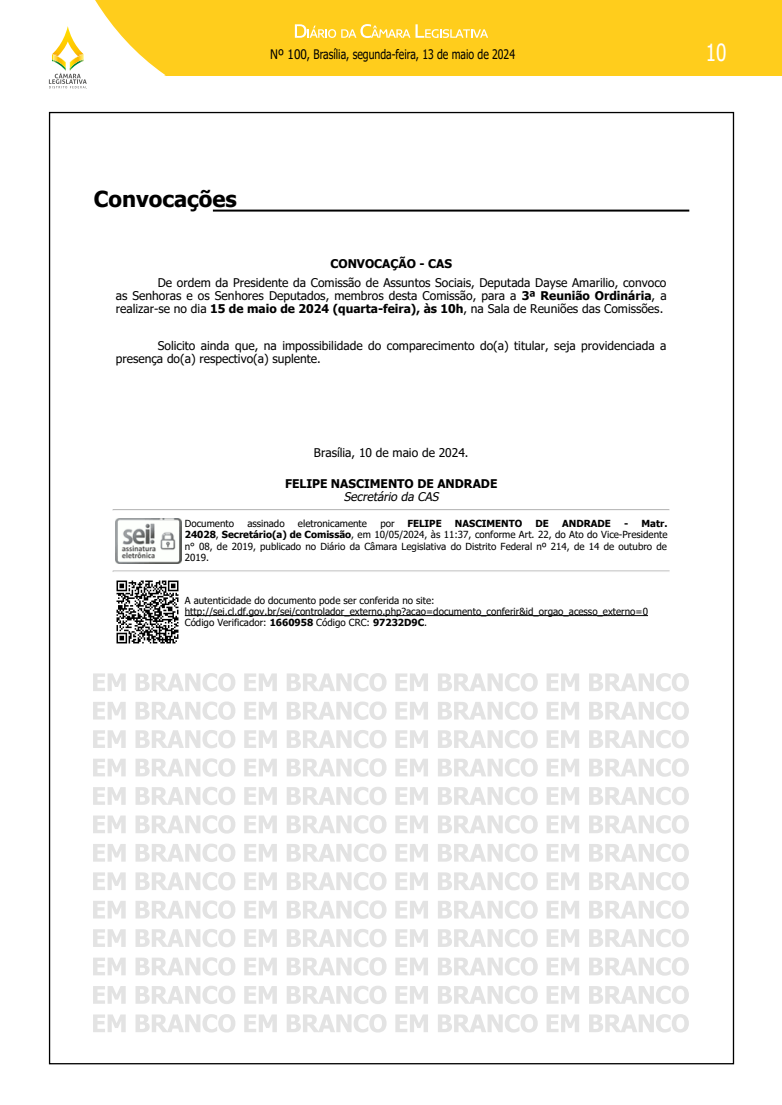
<style>
.page{position:relative;width:782px;height:1105px;background:#fff}
.page>*{position:absolute;margin:0;border:0;box-sizing:border-box;transform-origin:0 0}
.t1{font:23.6px "Tahoma";color:#fff;scale:.8 1}
.t2{font:700 22px "Tahoma";color:#000}
.t3{font:13.1px "Tahoma";color:#000;scale:.9 1}
.t4{font:12px/12.7px "Tahoma";color:#000;text-align:justify}
.t5{font:700 12px "Tahoma";color:#000}
.t6{font:italic 12px "Tahoma";color:#000}
.t7{font:9.8px/11.3px "Tahoma";color:#000;text-align:justify}
.t8{font:700 9.8px "Tahoma";color:#000}
.s1{font-weight:700}
</style>
<div class="page">
<div style="left:0;top:0;width:781px;height:75px;background:#ffcd1c"></div>
<svg style="left:0;top:0;width:165px;height:89px"></svg>
<svg style="left:295px;top:24px;width:193px;height:14px"></svg>
<svg style="left:113px;top:509px;width:555px;height:2px"></svg>
<svg style="left:113px;top:571px;width:555px;height:1px"></svg>
<img style="left:115px;top:518px;width:67px;height:45px">
<img style="left:116px;top:580px;width:63px;height:64px">
<hr style="left:185px;top:615px;width:462px;height:1px;background:#000">
<hr style="left:213px;top:210px;width:476px;height:2px;background:#000">
<svg style="left:93px;top:673px;width:33px;height:18px"></svg>
<svg style="left:135px;top:673px;width:100px;height:18px"></svg>
<svg style="left:244px;top:673px;width:33px;height:18px"></svg>
<svg style="left:287px;top:673px;width:99px;height:18px"></svg>
<svg style="left:395px;top:673px;width:33px;height:18px"></svg>
<svg style="left:438px;top:673px;width:99px;height:18px"></svg>
<svg style="left:546px;top:673px;width:33px;height:18px"></svg>
<svg style="left:589px;top:673px;width:99px;height:18px"></svg>
<svg style="left:93px;top:702px;width:33px;height:18px"></svg>
<svg style="left:135px;top:701px;width:100px;height:19px"></svg>
<svg style="left:244px;top:702px;width:33px;height:18px"></svg>
<svg style="left:287px;top:701px;width:99px;height:19px"></svg>
<svg style="left:395px;top:702px;width:33px;height:18px"></svg>
<svg style="left:438px;top:701px;width:99px;height:19px"></svg>
<svg style="left:546px;top:702px;width:33px;height:18px"></svg>
<svg style="left:589px;top:701px;width:99px;height:19px"></svg>
<svg style="left:93px;top:730px;width:33px;height:18px"></svg>
<svg style="left:135px;top:730px;width:100px;height:18px"></svg>
<svg style="left:244px;top:730px;width:33px;height:18px"></svg>
<svg style="left:287px;top:730px;width:99px;height:18px"></svg>
<svg style="left:395px;top:730px;width:33px;height:18px"></svg>
<svg style="left:438px;top:730px;width:99px;height:18px"></svg>
<svg style="left:546px;top:730px;width:33px;height:18px"></svg>
<svg style="left:589px;top:730px;width:99px;height:18px"></svg>
<svg style="left:93px;top:759px;width:33px;height:17px"></svg>
<svg style="left:135px;top:758px;width:100px;height:19px"></svg>
<svg style="left:244px;top:759px;width:33px;height:17px"></svg>
<svg style="left:287px;top:758px;width:99px;height:19px"></svg>
<svg style="left:395px;top:759px;width:33px;height:17px"></svg>
<svg style="left:438px;top:758px;width:99px;height:19px"></svg>
<svg style="left:546px;top:759px;width:33px;height:17px"></svg>
<svg style="left:589px;top:758px;width:99px;height:19px"></svg>
<svg style="left:93px;top:787px;width:33px;height:18px"></svg>
<svg style="left:135px;top:787px;width:100px;height:18px"></svg>
<svg style="left:244px;top:787px;width:33px;height:18px"></svg>
<svg style="left:287px;top:787px;width:99px;height:18px"></svg>
<svg style="left:395px;top:787px;width:33px;height:18px"></svg>
<svg style="left:438px;top:787px;width:99px;height:18px"></svg>
<svg style="left:546px;top:787px;width:33px;height:18px"></svg>
<svg style="left:589px;top:787px;width:99px;height:18px"></svg>
<svg style="left:93px;top:815px;width:33px;height:18px"></svg>
<svg style="left:135px;top:815px;width:100px;height:19px"></svg>
<svg style="left:244px;top:815px;width:33px;height:18px"></svg>
<svg style="left:287px;top:815px;width:99px;height:19px"></svg>
<svg style="left:395px;top:815px;width:33px;height:18px"></svg>
<svg style="left:438px;top:815px;width:99px;height:19px"></svg>
<svg style="left:546px;top:815px;width:33px;height:18px"></svg>
<svg style="left:589px;top:815px;width:99px;height:19px"></svg>
<svg style="left:93px;top:844px;width:33px;height:18px"></svg>
<svg style="left:135px;top:844px;width:100px;height:18px"></svg>
<svg style="left:244px;top:844px;width:33px;height:18px"></svg>
<svg style="left:287px;top:844px;width:99px;height:18px"></svg>
<svg style="left:395px;top:844px;width:33px;height:18px"></svg>
<svg style="left:438px;top:844px;width:99px;height:18px"></svg>
<svg style="left:546px;top:844px;width:33px;height:18px"></svg>
<svg style="left:589px;top:844px;width:99px;height:18px"></svg>
<svg style="left:93px;top:872px;width:33px;height:18px"></svg>
<svg style="left:135px;top:872px;width:100px;height:18px"></svg>
<svg style="left:244px;top:872px;width:33px;height:18px"></svg>
<svg style="left:287px;top:872px;width:99px;height:18px"></svg>
<svg style="left:395px;top:872px;width:33px;height:18px"></svg>
<svg style="left:438px;top:872px;width:99px;height:18px"></svg>
<svg style="left:546px;top:872px;width:33px;height:18px"></svg>
<svg style="left:589px;top:872px;width:99px;height:18px"></svg>
<svg style="left:93px;top:901px;width:33px;height:17px"></svg>
<svg style="left:135px;top:900px;width:100px;height:19px"></svg>
<svg style="left:244px;top:901px;width:33px;height:17px"></svg>
<svg style="left:287px;top:900px;width:99px;height:19px"></svg>
<svg style="left:395px;top:901px;width:33px;height:17px"></svg>
<svg style="left:438px;top:900px;width:99px;height:19px"></svg>
<svg style="left:546px;top:901px;width:33px;height:17px"></svg>
<svg style="left:589px;top:900px;width:99px;height:19px"></svg>
<svg style="left:93px;top:929px;width:33px;height:18px"></svg>
<svg style="left:135px;top:929px;width:100px;height:18px"></svg>
<svg style="left:244px;top:929px;width:33px;height:18px"></svg>
<svg style="left:287px;top:929px;width:99px;height:18px"></svg>
<svg style="left:395px;top:929px;width:33px;height:18px"></svg>
<svg style="left:438px;top:929px;width:99px;height:18px"></svg>
<svg style="left:546px;top:929px;width:33px;height:18px"></svg>
<svg style="left:589px;top:929px;width:99px;height:18px"></svg>
<svg style="left:93px;top:958px;width:33px;height:17px"></svg>
<svg style="left:135px;top:957px;width:100px;height:19px"></svg>
<svg style="left:244px;top:958px;width:33px;height:17px"></svg>
<svg style="left:287px;top:957px;width:99px;height:19px"></svg>
<svg style="left:395px;top:958px;width:33px;height:17px"></svg>
<svg style="left:438px;top:957px;width:99px;height:19px"></svg>
<svg style="left:546px;top:958px;width:33px;height:17px"></svg>
<svg style="left:589px;top:957px;width:99px;height:19px"></svg>
<svg style="left:93px;top:986px;width:33px;height:18px"></svg>
<svg style="left:135px;top:986px;width:100px;height:18px"></svg>
<svg style="left:244px;top:986px;width:33px;height:18px"></svg>
<svg style="left:287px;top:986px;width:99px;height:18px"></svg>
<svg style="left:395px;top:986px;width:33px;height:18px"></svg>
<svg style="left:438px;top:986px;width:99px;height:18px"></svg>
<svg style="left:546px;top:986px;width:33px;height:18px"></svg>
<svg style="left:589px;top:986px;width:99px;height:18px"></svg>
<svg style="left:93px;top:1014px;width:33px;height:18px"></svg>
<svg style="left:135px;top:1014px;width:100px;height:18px"></svg>
<svg style="left:244px;top:1014px;width:33px;height:18px"></svg>
<svg style="left:287px;top:1014px;width:99px;height:18px"></svg>
<svg style="left:395px;top:1014px;width:33px;height:18px"></svg>
<svg style="left:438px;top:1014px;width:99px;height:18px"></svg>
<svg style="left:546px;top:1014px;width:33px;height:18px"></svg>
<svg style="left:589px;top:1014px;width:99px;height:18px"></svg>
<h3 class="t3" style="left:270px;top:46px;width:273px">Nº 100, Brasília, segunda-feira, 13 de maio de 2024</h3>
<h1 class="t1" style="left:705px;top:36px;width:27px">10</h1>
<h2 class="t2" style="left:94px;top:183px;width:144px">Convocações</h2>
<p class="t5" style="left:330px;top:256px;width:123px">CONVOCAÇÃO - CAS</p>
<p class="t4" style="left:116px;top:277px;width:552px;text-indent:42px">De ordem da Presidente da Comissão de Assuntos Sociais, Deputada Dayse Amarilio, convoco as Senhoras e os Senhores Deputados, membros desta Comissão, para a <span class="s1">3ª Reunião Ordinária</span>, a realizar-se no dia <span class="s1">15 de maio de 2024 (quarta-feira), às 10h</span>, na Sala de Reuniões das Comissões.</p>
<p class="t4" style="left:116px;top:340px;width:552px;text-indent:42px">Solicito ainda que, na impossibilidade do comparecimento do(a) titular, seja providenciada a presença do(a) respectivo(a) suplente.</p>
<p class="t4" style="left:314px;top:446px;width:156px">Brasília, 10 de maio de 2024.</p>
<p class="t5" style="left:285px;top:475px;width:214px">FELIPE NASCIMENTO DE ANDRADE</p>
<p class="t6" style="left:344px;top:488px;width:99px">Secretário da CAS</p>
<p class="t7" style="left:185px;top:518px;width:51px">Documento</p>
<p class="t7" style="left:247px;top:518px;width:39px">assinado</p>
<p class="t7" style="left:298px;top:518px;width:70px">eletronicamente</p>
<p class="t7" style="left:380px;top:518px;width:16px">por</p>
<p class="t8" style="left:407px;top:517px;width:36px">FELIPE</p>
<p class="t8" style="left:455px;top:517px;width:69px">NASCIMENTO</p>
<p class="t8" style="left:535px;top:517px;width:15px">DE</p>
<p class="t8" style="left:562px;top:517px;width:50px">ANDRADE</p>
<p class="t7" style="left:185px;top:518px;width:484px;text-indent:439px"><span class="s1">- Matr.<br>24028</span>, <span class="s1">Secretário(a) de Comissão</span>, em 10/05/2024, às 11:37, conforme Art. 22, do Ato do Vice-Presidente n° 08, de 2019, publicado no Diário da Câmara Legislativa do Distrito Federal nº 214, de 14 de outubro de 2019.</p>
<p class="t7" style="left:185px;top:595px;width:464px;text-align:left">A autenticidade do documento pode ser conferida no site: http://sei.cl.df.gov.br/sei/controlador_externo.php?acao=documento_conferir&amp;id_orgao_acesso_externo=0<br>Código Verificador: <span class="s1">1660958</span> Código CRC: <span class="s1">97232D9C</span>.</p>
</div>
